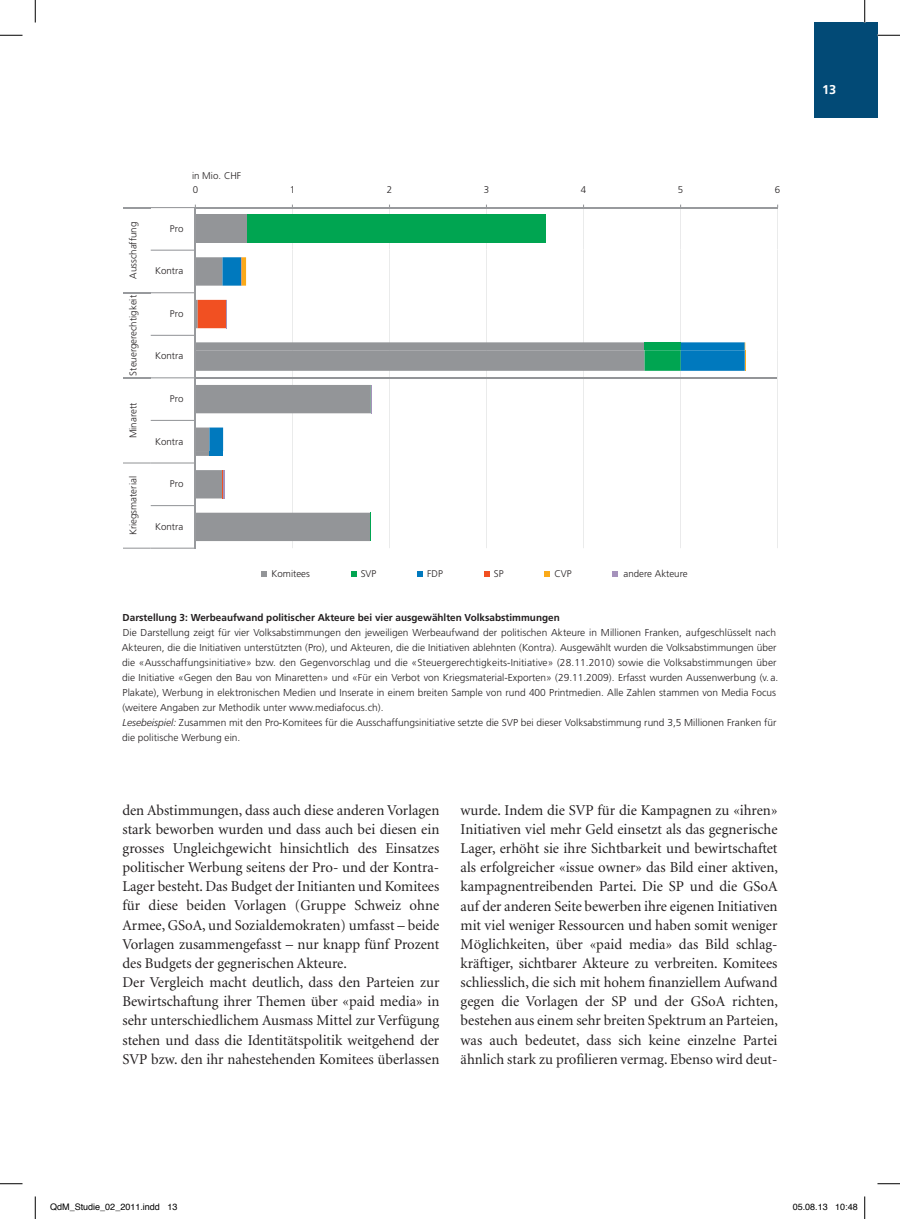
<style>
.page{position:relative;width:900px;height:1219px;background:#fff}
.page>*{position:absolute;margin:0;border:0;box-sizing:border-box;transform-origin:0 0}
.t1{font:15px/19.2px "Minion";color:#231f20}
.t2{font:700 12.75px "Frutiger LT Std";color:#fff}
.t3{font:300 10.05px/15px "Frutiger LT Std";color:#231f20}
.t4{font:700 10.05px "Frutiger LT Std";color:#231f20}
.t5{font:300 9.75px "Frutiger LT Std";color:#231f20}
.t6{font:9px "Helvetica";color:#000}
.s1{font-style:italic}
</style>
<div class="page">
<div style="left:813px;top:22px;width:64px;height:96px;background:#024a76"></div>
<hr style="left:777px;top:208px;width:1px;height:41px;background:#c7c8ca">
<hr style="left:680px;top:208px;width:1px;height:41px;background:#c7c8ca">
<hr style="left:583px;top:208px;width:1px;height:41px;background:#c7c8ca">
<hr style="left:486px;top:208px;width:1px;height:41px;background:#c7c8ca">
<hr style="left:389px;top:208px;width:1px;height:41px;background:#c7c8ca">
<hr style="left:292px;top:208px;width:1px;height:41px;background:#c7c8ca">
<div style="left:195px;top:215px;width:52px;height:28px;background:#939598"></div>
<div style="left:247px;top:215px;width:298px;height:28px;background:#00a551"></div>
<hr style="left:195px;top:207px;width:582px;height:1px;background:#989a9d">
<hr style="left:195px;top:208px;width:1px;height:41px;background:#989a9d">
<svg style="left:123px;top:205px;width:73px;height:3px"></svg>
<hr style="left:777px;top:249px;width:1px;height:101px;background:#c7c8ca">
<hr style="left:680px;top:249px;width:1px;height:101px;background:#c7c8ca">
<hr style="left:583px;top:249px;width:1px;height:101px;background:#c7c8ca">
<hr style="left:486px;top:249px;width:1px;height:101px;background:#c7c8ca">
<hr style="left:389px;top:249px;width:1px;height:101px;background:#c7c8ca">
<hr style="left:292px;top:249px;width:1px;height:101px;background:#c7c8ca">
<svg style="left:681px;top:342px;width:63px;height:8px"></svg>
<hr style="left:195px;top:249px;width:1px;height:101px;background:#989a9d">
<hr style="left:777px;top:350px;width:1px;height:101px;background:#c7c8ca">
<svg style="left:209px;top:350px;width:535px;height:101px"></svg>
<svg style="left:744px;top:342px;width:1px;height:29px"></svg>
<hr style="left:195px;top:350px;width:1px;height:101px;background:#989a9d">
<svg style="left:123px;top:250px;width:558px;height:171px"></svg>
<hr style="left:195px;top:377px;width:582px;height:1px;background:#939598">
<hr style="left:777px;top:451px;width:1px;height:97px;background:#c7c8ca">
<hr style="left:680px;top:451px;width:1px;height:97px;background:#c7c8ca">
<hr style="left:583px;top:451px;width:1px;height:97px;background:#c7c8ca">
<hr style="left:486px;top:451px;width:1px;height:97px;background:#c7c8ca">
<hr style="left:389px;top:451px;width:1px;height:97px;background:#c7c8ca">
<svg style="left:123px;top:451px;width:248px;height:98px"></svg>
<hr style="left:123px;top:547px;width:28px;height:2px;background:#989a9d">
<svg style="left:262px;top:571px;width:5px;height:5px"></svg>
<svg style="left:351px;top:571px;width:5px;height:5px"></svg>
<svg style="left:417px;top:571px;width:6px;height:5px"></svg>
<svg style="left:484px;top:571px;width:5px;height:5px"></svg>
<svg style="left:544px;top:571px;width:6px;height:5px"></svg>
<svg style="left:613px;top:571px;width:5px;height:5px"></svg>
<svg style="left:0;top:35px;width:22px;height:1px"></svg>
<svg style="left:877px;top:35px;width:23px;height:1px"></svg>
<svg style="left:0;top:1183px;width:22px;height:1px"></svg>
<svg style="left:877px;top:1183px;width:23px;height:1px"></svg>
<svg style="left:35px;top:0;width:1px;height:22px"></svg>
<svg style="left:35px;top:1196px;width:1px;height:23px"></svg>
<svg style="left:864px;top:0;width:1px;height:22px"></svg>
<svg style="left:864px;top:1196px;width:1px;height:23px"></svg>
<p class="t5" style="left:192px;top:170px;width:51px">in Mio. CHF</p>
<p class="t5" style="left:127px;top:279px;width:58px;rotate:-90deg">Ausschaffung</p>
<p class="t5" style="left:127px;top:375px;width:82px;rotate:-90deg">Steuergerechtigkeit</p>
<p class="t5" style="left:127px;top:438px;width:37px;rotate:-90deg">Minarett</p>
<p class="t5" style="left:127px;top:535px;width:60px;rotate:-90deg">Kriegsmaterial</p>
<p class="t5" style="left:193px;top:184px;width:7px">0</p>
<p class="t5" style="left:290px;top:184px;width:7px">1</p>
<p class="t5" style="left:387px;top:184px;width:7px">2</p>
<p class="t5" style="left:484px;top:184px;width:7px">3</p>
<p class="t5" style="left:581px;top:184px;width:7px">4</p>
<p class="t5" style="left:678px;top:184px;width:7px">5</p>
<p class="t5" style="left:775px;top:184px;width:7px">6</p>
<p class="t5" style="left:170px;top:223px;width:15px">Pro</p>
<p class="t5" style="left:155px;top:265px;width:30px">Kontra</p>
<p class="t5" style="left:170px;top:308px;width:15px">Pro</p>
<p class="t5" style="left:155px;top:350px;width:30px">Kontra</p>
<p class="t5" style="left:170px;top:393px;width:15px">Pro</p>
<p class="t5" style="left:155px;top:436px;width:30px">Kontra</p>
<p class="t5" style="left:170px;top:478px;width:15px">Pro</p>
<p class="t5" style="left:155px;top:521px;width:30px">Kontra</p>
<p class="t5" style="left:271px;top:568px;width:40px">Komitees</p>
<p class="t5" style="left:361px;top:568px;width:17px">SVP</p>
<p class="t5" style="left:427px;top:568px;width:17px">FDP</p>
<p class="t5" style="left:494px;top:568px;width:11px">SP</p>
<p class="t5" style="left:554px;top:568px;width:19px">CVP</p>
<p class="t5" style="left:623px;top:568px;width:66px">andere Akteure</p>
<p class="t4" style="left:123px;top:611px;width:438px">Darstellung 3: Werbeaufwand politischer Akteure bei vier ausgewählten Volksabstimmungen</p>
<p class="t3" style="left:122px;top:625px;width:658px">Die Darstellung zeigt für vier Volksabstimmungen den jeweiligen Werbeaufwand der politischen Akteure in Millionen Franken, aufgeschlüsselt nach Akteuren, die die Initiativen unterstützten (Pro), und Akteuren, die die Initiativen ablehnten (Kontra). Ausgewählt wurden die Volksabstimmungen über die «Ausschaffungsinitiative» bzw. den Gegenvorschlag und die «Steuergerechtigkeits-Initiative» (28.11.2010) sowie die Volksabstimmungen über die Initiative «Gegen den Bau von Minaretten» und «Für ein Verbot von Kriegsmaterial-Exporten» (29.11.2009). Erfasst wurden Aussenwerbung (v. a.<br>Plakate), Werbung in elektronischen Medien und Inserate in einem breiten Sample von rund 400 Printmedien. Alle Zahlen stammen von Media Focus (weitere Angaben zur Methodik unter www.mediafocus.ch).<br><span class="s1">Lesebeispiel:</span> Zusammen mit den Pro-Komitees für die Ausschaffungsinitiative setzte die SVP bei dieser Volksabstimmung rund 3,5 Millionen Franken für die politische Werbung ein.</p>
<p class="t1" style="left:122px;top:801px;width:318px">den Abstimmungen, dass auch diese anderen Vorlagen stark beworben wurden und dass auch bei diesen ein grosses Ungleichgewicht hinsichtlich des Einsatzes politischer Werbung seitens der Pro- und der Kontra-Lager besteht. Das Budget der Initianten und Komitees für diese beiden Vorlagen (Gruppe Schweiz ohne Armee, GSoA, und Sozialdemokraten) umfasst – beide Vorlagen zusammengefasst – nur knapp fünf Prozent des Budgets der gegnerischen Akteure.<br>Der Vergleich macht deutlich, dass den Parteien zur Bewirtschaftung ihrer Themen über «paid media» in sehr unterschiedlichem Ausmass Mittel zur Verfügung stehen und dass die Identitätspolitik weitgehend der SVP bzw. den ihr nahestehenden Komitees überlassen</p>
<p class="t1" style="left:460px;top:801px;width:319px">wurde. Indem die SVP für die Kampagnen zu «ihren» Initiativen viel mehr Geld einsetzt als das gegnerische Lager, erhöht sie ihre Sichtbarkeit und bewirtschaftet als erfolgreicher «issue owner» das Bild einer aktiven, kampagnentreibenden Partei. Die SP und die GSoA auf der anderen Seite bewerben ihre eigenen Initiativen mit viel weniger Ressourcen und haben somit weniger Möglichkeiten, über «paid media» das Bild schlag&shy;kräftiger, sichtbarer Akteure zu verbreiten. Komitees schliesslich, die sich mit hohem finanziellem Aufwand gegen die Vorlagen der SP und der GSoA richten, bestehen aus einem sehr breiten Spektrum an Parteien, was auch bedeutet, dass sich keine einzelne Partei ähnlich stark zu profilieren vermag. Ebenso wird deut-</p>
<p class="t2" style="left:822px;top:82px;width:16px">13</p>
<p class="t6" style="left:50px;top:1199px;width:129px">QdM_Studie_02_2011.indd 13</p>
<p class="t6" style="left:792px;top:1199px;width:67px">05.08.13 10:48</p>
</div>
